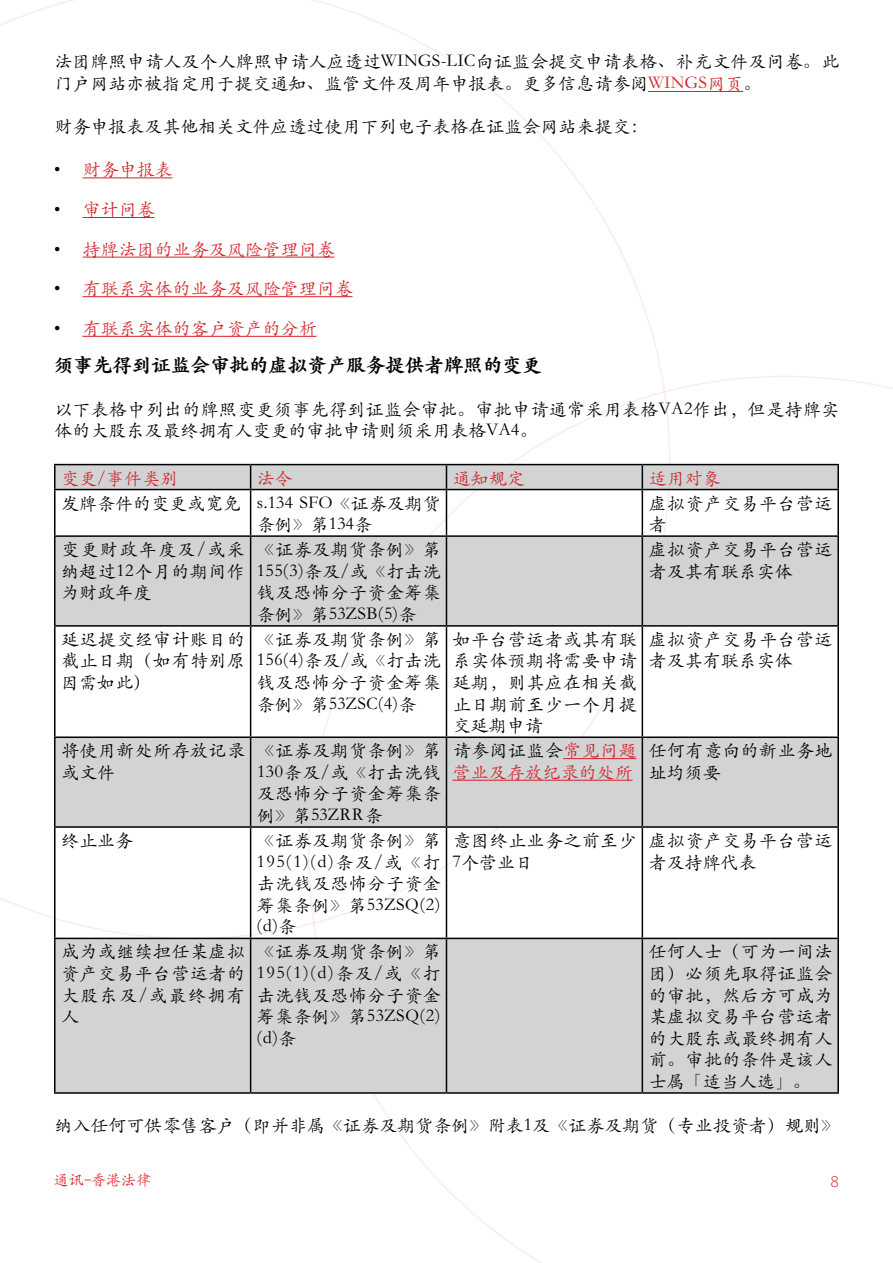
<style>
.page{position:relative;width:893px;height:1263px;background:#fff}
.page>*{position:absolute;margin:0;border:0;box-sizing:border-box;transform-origin:0 0}
.t1{font:900 19.5px "ST Kaiti SC";color:#000}
.t2{font:18px/21.6px "ST Kaiti SC";letter-spacing:.02em;color:#000;text-align:justify}
.t3{font:18px/21.6px "ST Kaiti SC";color:#d2232a}
.t4{font:18px/21.6px "ST Kaiti SC";color:#000}
.t5{font:15px "SIL Kai Reg Jian";color:#e42327}
.t6{font:300 15px "Open Sans";color:#d2232a}
.s1{color:#d2232a}
.s2{color:#000}
</style>
<div class="page">
<hr style="left:648px;top:91px;width:95px;height:1px;background:#d2232a">
<hr style="left:82px;top:178px;width:90px;height:1px;background:#d2232a">
<hr style="left:82px;top:217px;width:72px;height:1px;background:#d2232a">
<hr style="left:82px;top:257px;width:252px;height:1px;background:#d2232a">
<hr style="left:82px;top:296px;width:270px;height:1px;background:#d2232a">
<hr style="left:82px;top:336px;width:234px;height:1px;background:#d2232a">
<svg style="left:56px;top:465px;width:781px;height:627px;fill:#d1d3d4"></svg>
<hr style="left:54px;top:464px;width:197px;height:1px;background:#000">
<hr style="left:54px;top:465px;width:2px;height:24px;background:#000">
<hr style="left:251px;top:464px;width:195px;height:1px;background:#000">
<svg style="left:250px;top:465px;width:1px;height:24px"></svg>
<hr style="left:446px;top:464px;width:196px;height:1px;background:#000">
<svg style="left:446px;top:465px;width:1px;height:24px"></svg>
<hr style="left:642px;top:464px;width:197px;height:1px;background:#000">
<svg style="left:642px;top:465px;width:1px;height:24px"></svg>
<hr style="left:837px;top:465px;width:2px;height:24px;background:#000">
<hr style="left:54px;top:489px;width:197px;height:1px;background:#000">
<hr style="left:54px;top:490px;width:2px;height:45px;background:#000">
<hr style="left:251px;top:489px;width:195px;height:1px;background:#000">
<hr style="left:250px;top:490px;width:1px;height:45px;background:#000">
<hr style="left:446px;top:489px;width:196px;height:1px;background:#000">
<hr style="left:446px;top:490px;width:1px;height:45px;background:#000">
<hr style="left:642px;top:489px;width:197px;height:1px;background:#000">
<hr style="left:642px;top:490px;width:1px;height:45px;background:#000">
<hr style="left:837px;top:490px;width:2px;height:45px;background:#000">
<hr style="left:54px;top:535px;width:197px;height:2px;background:#000">
<hr style="left:54px;top:537px;width:2px;height:88px;background:#000">
<hr style="left:251px;top:535px;width:195px;height:2px;background:#000">
<hr style="left:250px;top:537px;width:1px;height:88px;background:#000">
<hr style="left:446px;top:535px;width:196px;height:2px;background:#000">
<hr style="left:446px;top:537px;width:1px;height:88px;background:#000">
<hr style="left:642px;top:535px;width:197px;height:2px;background:#000">
<hr style="left:642px;top:537px;width:1px;height:88px;background:#000">
<hr style="left:837px;top:537px;width:2px;height:88px;background:#000">
<hr style="left:54px;top:625px;width:197px;height:2px;background:#000">
<hr style="left:54px;top:627px;width:2px;height:109px;background:#000">
<hr style="left:251px;top:625px;width:195px;height:2px;background:#000">
<hr style="left:250px;top:627px;width:1px;height:109px;background:#000">
<hr style="left:446px;top:625px;width:196px;height:2px;background:#000">
<hr style="left:446px;top:627px;width:1px;height:109px;background:#000">
<hr style="left:642px;top:625px;width:197px;height:2px;background:#000">
<hr style="left:642px;top:627px;width:1px;height:109px;background:#000">
<hr style="left:837px;top:627px;width:2px;height:109px;background:#000">
<hr style="left:54px;top:736px;width:197px;height:2px;background:#000">
<hr style="left:54px;top:738px;width:2px;height:88px;background:#000">
<hr style="left:251px;top:736px;width:195px;height:2px;background:#000">
<hr style="left:250px;top:738px;width:1px;height:88px;background:#000">
<hr style="left:446px;top:736px;width:196px;height:2px;background:#000">
<hr style="left:446px;top:738px;width:1px;height:88px;background:#000">
<hr style="left:642px;top:736px;width:197px;height:2px;background:#000">
<hr style="left:642px;top:738px;width:1px;height:88px;background:#000">
<hr style="left:837px;top:738px;width:2px;height:88px;background:#000">
<hr style="left:54px;top:826px;width:197px;height:2px;background:#000">
<hr style="left:54px;top:828px;width:2px;height:110px;background:#000">
<hr style="left:251px;top:826px;width:195px;height:2px;background:#000">
<hr style="left:250px;top:828px;width:1px;height:110px;background:#000">
<hr style="left:446px;top:826px;width:196px;height:2px;background:#000">
<hr style="left:446px;top:828px;width:1px;height:110px;background:#000">
<hr style="left:642px;top:826px;width:197px;height:2px;background:#000">
<hr style="left:642px;top:828px;width:1px;height:110px;background:#000">
<hr style="left:837px;top:828px;width:2px;height:110px;background:#000">
<hr style="left:54px;top:938px;width:197px;height:1px;background:#000">
<hr style="left:54px;top:939px;width:2px;height:153px;background:#000">
<hr style="left:251px;top:938px;width:195px;height:1px;background:#000">
<hr style="left:250px;top:939px;width:1px;height:153px;background:#000">
<hr style="left:446px;top:938px;width:196px;height:1px;background:#000">
<hr style="left:446px;top:939px;width:1px;height:153px;background:#000">
<hr style="left:642px;top:938px;width:197px;height:1px;background:#000">
<hr style="left:642px;top:939px;width:1px;height:153px;background:#000">
<hr style="left:837px;top:939px;width:2px;height:153px;background:#000">
<hr style="left:54px;top:1092px;width:197px;height:2px;background:#000">
<hr style="left:251px;top:1092px;width:195px;height:2px;background:#000">
<hr style="left:446px;top:1092px;width:196px;height:2px;background:#000">
<hr style="left:642px;top:1092px;width:197px;height:2px;background:#000">
<hr style="left:563px;top:758px;width:73px;height:1px;background:#d2232a">
<hr style="left:452px;top:780px;width:180px;height:1px;background:#d2232a">
<p class="t2" style="left:54px;top:50px;width:786px">法团牌照申请人及个人牌照申请人应透过WINGS-LIC向证监会提交申请表格、补充文件及问卷。此门户网站亦被指定用于提交通知、监管文件及周年申报表。更多信息请参阅<span class="s1">WINGS网页</span>。</p>
<p class="t4" style="left:54px;top:115px;width:595px">财务申报表及其他相关文件应透过使用下列电子表格在证监会网站来提交：</p>
<p class="t3" style="left:54px;top:158px;width:120px"><span class="s2">•</span> 财务申报表</p>
<p class="t3" style="left:54px;top:198px;width:102px"><span class="s2">•</span> 审计问卷</p>
<p class="t3" style="left:54px;top:238px;width:282px"><span class="s2">•</span> 持牌法团的业务及风险管理问卷</p>
<p class="t3" style="left:54px;top:277px;width:300px"><span class="s2">•</span> 有联系实体的业务及风险管理问卷</p>
<p class="t3" style="left:54px;top:317px;width:264px"><span class="s2">•</span> 有联系实体的客户资产的分析</p>
<p class="t1" style="left:54px;top:353px;width:489px">须事先得到证监会审批的虚拟资产服务提供者牌照的变更</p>
<p class="t2" style="left:54px;top:397px;width:786px">以下表格中列出的牌照变更须事先得到证监会审批。审批申请通常采用表格VA2作出，但是持牌实体的大股东及最终拥有人变更的审批申请则须采用表格VA4。</p>
<p class="t3" style="left:61px;top:466px;width:118px">变更/事件类别</p>
<p class="t3" style="left:257px;top:466px;width:37px">法令</p>
<p class="t3" style="left:452px;top:466px;width:73px">通知规定</p>
<p class="t3" style="left:648px;top:466px;width:73px">适用对象</p>
<p class="t4" style="left:257px;top:491px;width:185px;text-indent:-196px">发牌条件的变更或宽免 s.134 SFO《证券及期货条例》第134条</p>
<p class="t2" style="left:648px;top:491px;width:185px">虚拟资产交易平台营运者</p>
<p class="t2" style="left:61px;top:538px;width:185px">变更财政年度及/或采纳超过12个月的期间作为财政年度</p>
<p class="t2" style="left:257px;top:538px;width:185px">《证券及期货条例》第155(3)条及/或《打击洗钱及恐怖分子资金筹集条例》第53ZSB(5)条</p>
<p class="t2" style="left:648px;top:538px;width:185px">虚拟资产交易平台营运者及其有联系实体</p>
<p class="t2" style="left:61px;top:628px;width:185px">延迟提交经审计账目的截止日期（如有特别原因需如此）</p>
<p class="t2" style="left:257px;top:628px;width:185px">《证券及期货条例》第156(4)条及/或《打击洗钱及恐怖分子资金筹集条例》第53ZSC(4)条</p>
<p class="t2" style="left:452px;top:628px;width:185px">如平台营运者或其有联系实体预期将需要申请延期，则其应在相关截止日期前至少一个月提交延期申请</p>
<p class="t2" style="left:648px;top:628px;width:185px">虚拟资产交易平台营运者及其有联系实体</p>
<p class="t2" style="left:61px;top:739px;width:185px">将使用新处所存放记录或文件</p>
<p class="t2" style="left:257px;top:739px;width:185px">《证券及期货条例》第130条及/或《打击洗钱及恐怖分子资金筹集条例》第53ZRR条</p>
<p class="t3" style="left:452px;top:739px;width:185px"><span class="s2">请参阅证监会</span>常见问题营业及存放纪录的处所</p>
<p class="t2" style="left:648px;top:739px;width:185px">任何有意向的新业务地址均须要</p>
<p class="t2" style="left:61px;top:829px;width:73px">终止业务</p>
<p class="t2" style="left:257px;top:829px;width:185px">《证券及期货条例》第195(1)(d)条及/或《打击洗钱及恐怖分子资金筹集条例》第53ZSQ(2) (d)条</p>
<p class="t2" style="left:452px;top:829px;width:185px">意图终止业务之前至少<br>7个营业日</p>
<p class="t2" style="left:648px;top:829px;width:185px">虚拟资产交易平台营运者及持牌代表</p>
<p class="t2" style="left:61px;top:940px;width:185px">成为或继续担任某虚拟资产交易平台营运者的大股东及/或最终拥有人</p>
<p class="t2" style="left:257px;top:940px;width:185px">《证券及期货条例》第195(1)(d)条及/或《打击洗钱及恐怖分子资金筹集条例》第53ZSQ(2) (d)条</p>
<p class="t2" style="left:648px;top:940px;width:185px">任何人士（可为一间法团）必须先取得证监会的审批，然后方可成为某虚拟交易平台营运者的大股东或最终拥有人前。审批的条件是该人士属「适当人选」。</p>
<p class="t2" style="left:54px;top:1114px;width:786px">纳入任何可供零售客户（即并非属《证券及期货条例》附表1及《证券及期货（专业投资者）规则》</p>
<p class="t5" style="left:54px;top:1170px;width:99px">通讯-香港法律</p>
<p class="t6" style="left:830px;top:1171px;width:10px">8</p>
</div>
